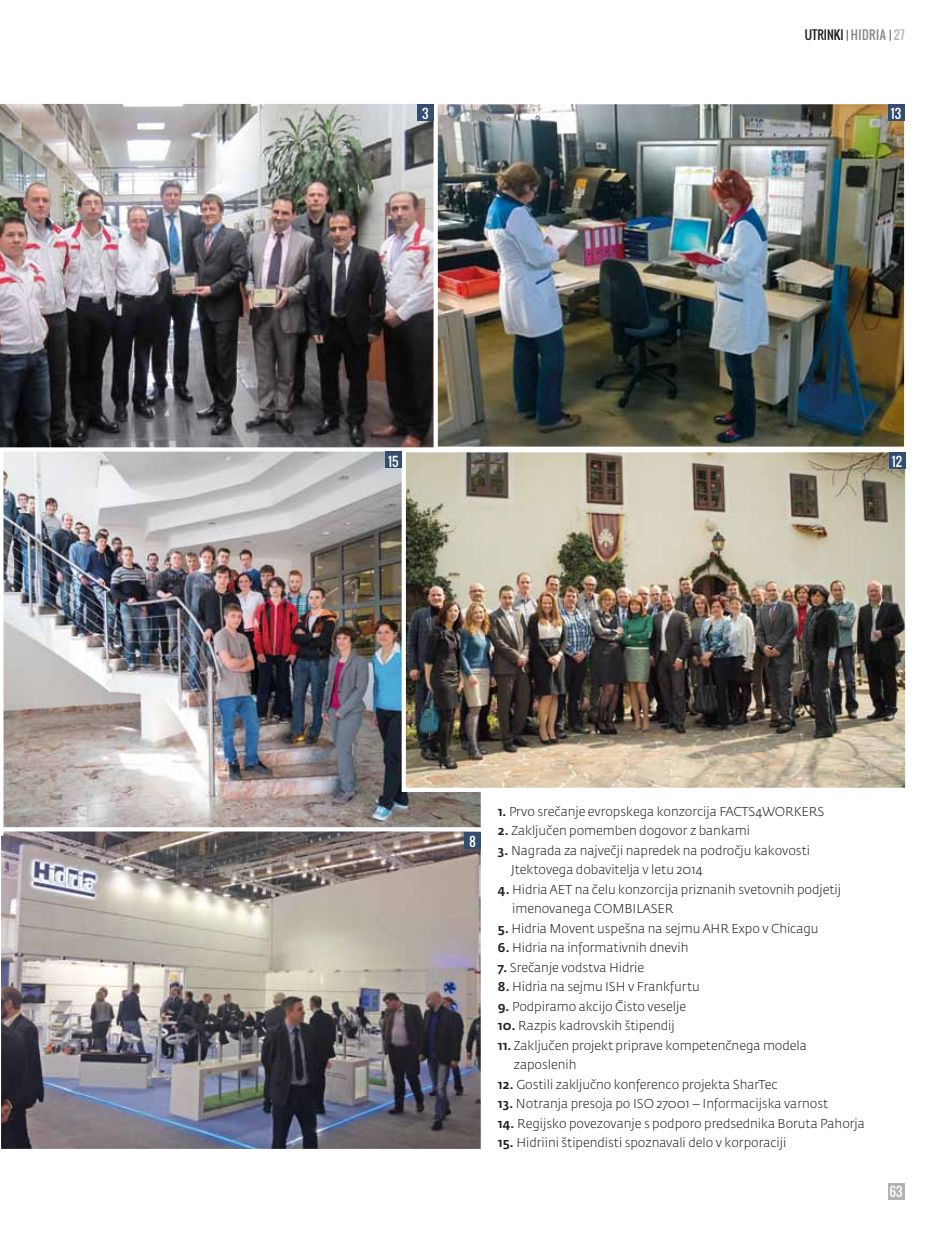
<style>
.page{position:relative;width:936px;height:1234px;background:#fff}
.page>*{position:absolute;margin:0;border:0;box-sizing:border-box;transform-origin:0 0}
.t1{font:300 12.75px/19.5px "Fedra Sans CE";letter-spacing:-.005em;color:#1d1d1b}
.t2{font:300 12.75px "Fedra Sans CE";letter-spacing:-.03em;color:#1d1d1b}
.t3{font:12.6px "Oswald";color:#fff}
.t4{font:12px "Oswald";letter-spacing:.02em;color:#1d1d1b}
.s1{font-weight:300}
.s2{color:#878787}
.s3{color:#b2b2b2}
.s4{font-weight:500}
</style>
<div class="page">
<img style="left:7px;top:453px;width:474px;height:371px">
<img style="left:0;top:103px;width:431px;height:350px">
<img style="left:399px;top:446px;width:507px;height:348px">
<img style="left:431px;top:104px;width:475px;height:349px">
<img style="left:7px;top:824px;width:474px;height:325px">
<img style="left:0;top:446px;width:7px;height:703px">
<div style="left:385px;top:451px;width:16px;height:17px;background:#324d6f"></div>
<div style="left:888px;top:452px;width:17px;height:16px;background:#324d6f"></div>
<div style="left:887px;top:1182px;width:17px;height:17px;background:#b2b2b2"></div>
<div style="left:464px;top:831px;width:16px;height:17px;background:#324d6f"></div>
<div style="left:417px;top:104px;width:16px;height:16px;background:#324d6f"></div>
<div style="left:887px;top:104px;width:17px;height:17px;background:#324d6f"></div>
<p class="t4" style="left:804px;top:26px;width:102px">UTRINKI <span class="s1">|</span> <span class="s2">HIDRIA</span> <span class="s1">|</span> <span class="s3">27</span></p>
<p class="t3" style="left:422px;top:104px;width:8px">3</p>
<p class="t3" style="left:890px;top:104px;width:12px">13</p>
<p class="t3" style="left:388px;top:451px;width:12px">15</p>
<p class="t3" style="left:891px;top:452px;width:12px">12</p>
<p class="t3" style="left:469px;top:831px;width:8px">8</p>
<p class="t1" style="left:497px;top:801px;width:236px"><span class="s4">1.</span> Prvo srečanje evropskega konzorcija FACTS</p>
<p class="t1" style="left:755px;top:801px;width:29px">4WORKERS</p>
<p class="t1" style="left:497px;top:821px;width:254px"><span class="s4">2.</span> Zaključen pomemben dogovor z bankami</p>
<p class="t1" style="left:511px;top:840px;width:300px;text-indent:-13px"><span class="s4">3.</span> N agrada za največji napredek na področju kakovosti<br>Jtektovega dobavitelja v letu 2014</p>
<p class="t1" style="left:497px;top:879px;width:61px"><span class="s4">4.</span> H idria AET</p>
<p class="t1" style="left:512px;top:879px;width:331px;text-indent:62px">na čelu konzorcija priznanih svetovnih podjetij imenovanega COMBILASER</p>
<p class="t1" style="left:497px;top:918px;width:215px"><span class="s4">5.</span> H idria M ovent uspešna na sejmu AHR</p>
<p class="t1" style="left:731px;top:918px;width:88px">Expo v Chicagu</p>
<p class="t1" style="left:497px;top:938px;width:192px"><span class="s4">6.</span> H idria na informativnih dnevih</p>
<p class="t1" style="left:497px;top:957px;width:148px"><span class="s4">7.</span> Srečanje vodstva H idrie</p>
<p class="t1" style="left:497px;top:977px;width:115px"><span class="s4">8.</span> H idria na sejmu ISH</p>
<p class="t1" style="left:628px;top:977px;width:73px">v Frankfurtu</p>
<p class="t1" style="left:497px;top:996px;width:190px"><span class="s4">9.</span> Podpiramo akcijo Čisto veselje</p>
<p class="t1" style="left:497px;top:1016px;width:179px"><span class="s4">10.</span> Razpis kadrovskih štipendij</p>
<p class="t1" style="left:514px;top:1035px;width:294px;text-indent:-16px"><span class="s4">11.</span> Zaključen projekt priprave kompetenčnega modela zaposlenih</p>
<p class="t2" style="left:497px;top:1076px;width:281px"><span class="s4">12.</span> Gostili zaključno konferenco projekta SharTec</p>
<p class="t1" style="left:497px;top:1094px;width:143px"><span class="s4">13.</span> N otranja presoja po ISO</p>
<p class="t1" style="left:656px;top:1094px;width:173px">27001 – I nformacijska varnost</p>
<p class="t1" style="left:497px;top:1113px;width:368px"><span class="s4">14.</span> Regijsko povezovanje s podporo predsednika Boruta Pahorja</p>
<p class="t1" style="left:497px;top:1133px;width:290px"><span class="s4">15.</span> H idriini štipendisti spoznavali delo v korporaciji</p>
<p class="t3" style="left:889px;top:1181px;width:14px">63</p>
</div>
